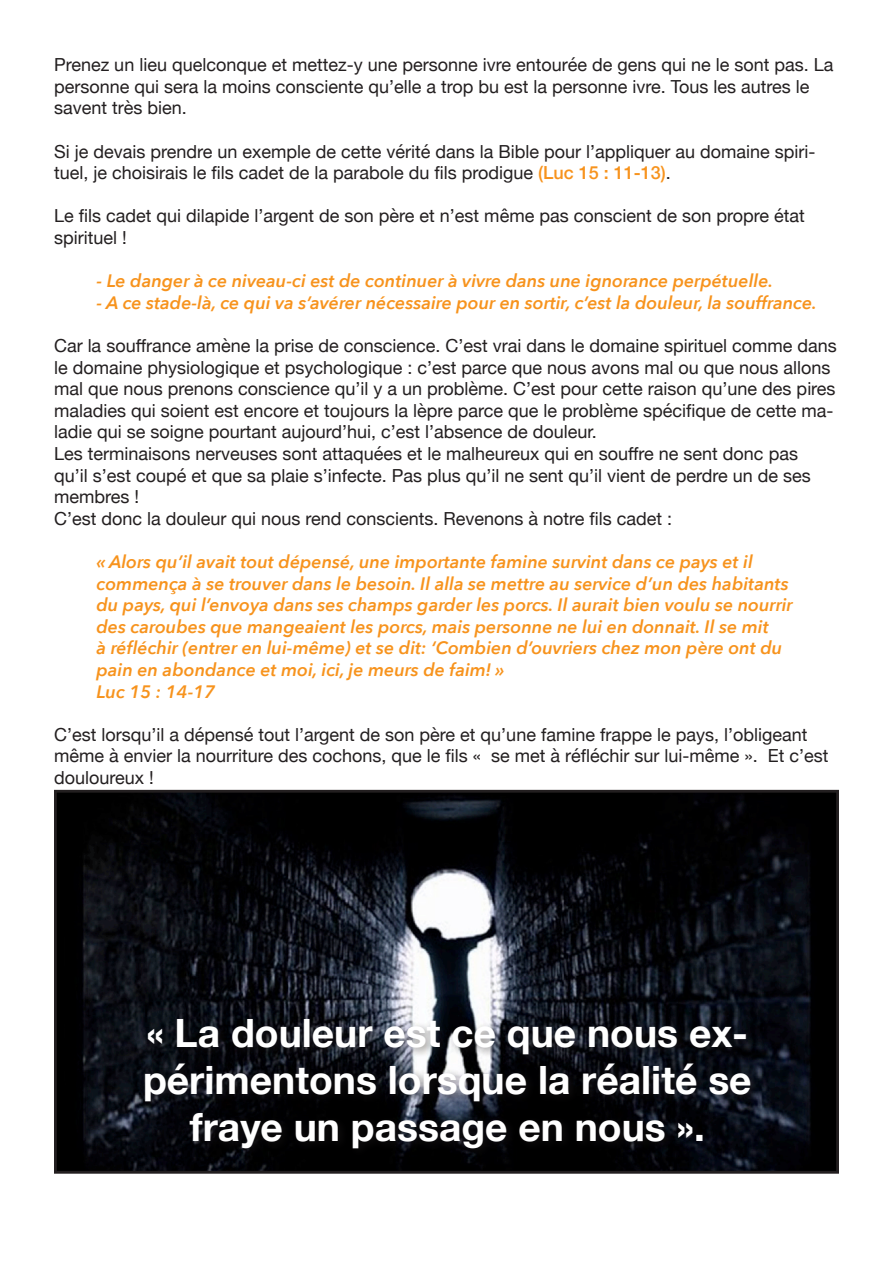
<style>
.page{position:relative;width:893px;height:1263px;background:#fff}
.page>*{position:absolute;margin:0;border:0;box-sizing:border-box;transform-origin:0 0}
.t1{font:700 39px/46.8px "Helvetica Neue";color:#fff;text-align:center}
.t2{font:18px/21.6px "Helvetica Neue";color:#231f20}
.t3{font:italic 600 18px/21.6px "Avenir Next";color:#f7931d}
.s1{font-weight:500;color:#f7931d}
</style>
<div class="page">
<img style="left:58px;top:794px;width:777px;height:376px">
<div style="left:54px;top:790px;width:785px;height:384px;border:3px solid #231f20"></div>
<div style="left:140px;top:1014px;width:621px;height:145px;background:#231f20;opacity:.5"></div>
<p class="t2" style="left:54px;top:55px;width:781px">Prenez un lieu quelconque et mettez-y une personne ivre entourée de gens qui ne le sont pas. La personne qui sera la moins consciente qu’elle a trop bu est la personne ivre. Tous les autres le savent très bien.</p>
<p class="t2" style="left:54px;top:141px;width:763px">Si je devais prendre un exemple de cette vérité dans la Bible pour l’appliquer au domaine spiri&shy;tuel, je choisirais le fils cadet de la parabole du fils prodigue <span class="s1">(Luc 15 : 11-13)</span>.</p>
<p class="t2" style="left:54px;top:206px;width:752px">Le fils cadet qui dilapide l’argent de son père et n’est même pas conscient de son propre état spirituel !</p>
<p class="t3" style="left:97px;top:270px;width:678px">- Le danger à ce niveau-ci est de continuer à vivre dans une ignorance perpétuelle.</p>
<p class="t3" style="left:97px;top:291px;width:722px">- A ce stade-là, ce qui va s’avérer nécessaire pour en sortir, c’est la douleur, la souffrance.</p>
<p class="t2" style="left:54px;top:336px;width:784px">Car la souffrance amène la prise de conscience. C’est vrai dans le domaine spirituel comme dans le domaine physiologique et psychologique : c’est parce que nous avons mal ou que nous allons mal que nous prenons conscience qu’il y a un problème. C’est pour cette raison qu’une des pires maladies qui soient est encore et toujours la lèpre parce que le problème spécifique de cette ma&shy;ladie qui se soigne pourtant aujourd’hui, c’est l’absence de douleur.</p>
<p class="t2" style="left:54px;top:444px;width:758px">Les terminaisons nerveuses sont attaquées et le malheureux qui en souffre ne sent donc pas qu’il s’est coupé et que sa plaie s’infecte. Pas plus qu’il ne sent qu’il vient de perdre un de ses membres !</p>
<p class="t2" style="left:54px;top:509px;width:620px">C’est donc la douleur qui nous rend conscients. Revenons à notre fils cadet :</p>
<p class="t3" style="left:97px;top:550px;width:698px">« Alors qu’il avait tout dépensé, une importante famine survint dans ce pays et il commença à se trouver dans le besoin. Il alla se mettre au service d’un des habitants du pays, qui l’envoya dans ses champs garder les porcs. Il aurait bien voulu se nourrir des caroubes que mangeaient les porcs, mais personne ne lui en donnait. Il se mit<br>à réfléchir (entrer en lui-même) et se dit: ‘Combien d’ouvriers chez mon père ont du pain en abondance et moi, ici, je meurs de faim! »</p>
<p class="t3" style="left:97px;top:680px;width:120px">Luc 15 : 14-17</p>
<p class="t2" style="left:54px;top:725px;width:776px">C’est lorsqu’il a dépensé tout l’argent de son père et qu’une famine frappe le pays, l’obligeant même à envier la nourriture des cochons, que le fils « se met à réfléchir sur lui-même ». Et c’est douloureux !</p>
<p class="t1" style="left:143px;top:1010px;width:610px">« La douleur est ce que nous ex&shy;périmentons lorsque la réalité se fraye un passage en nous ».</p>
</div>
